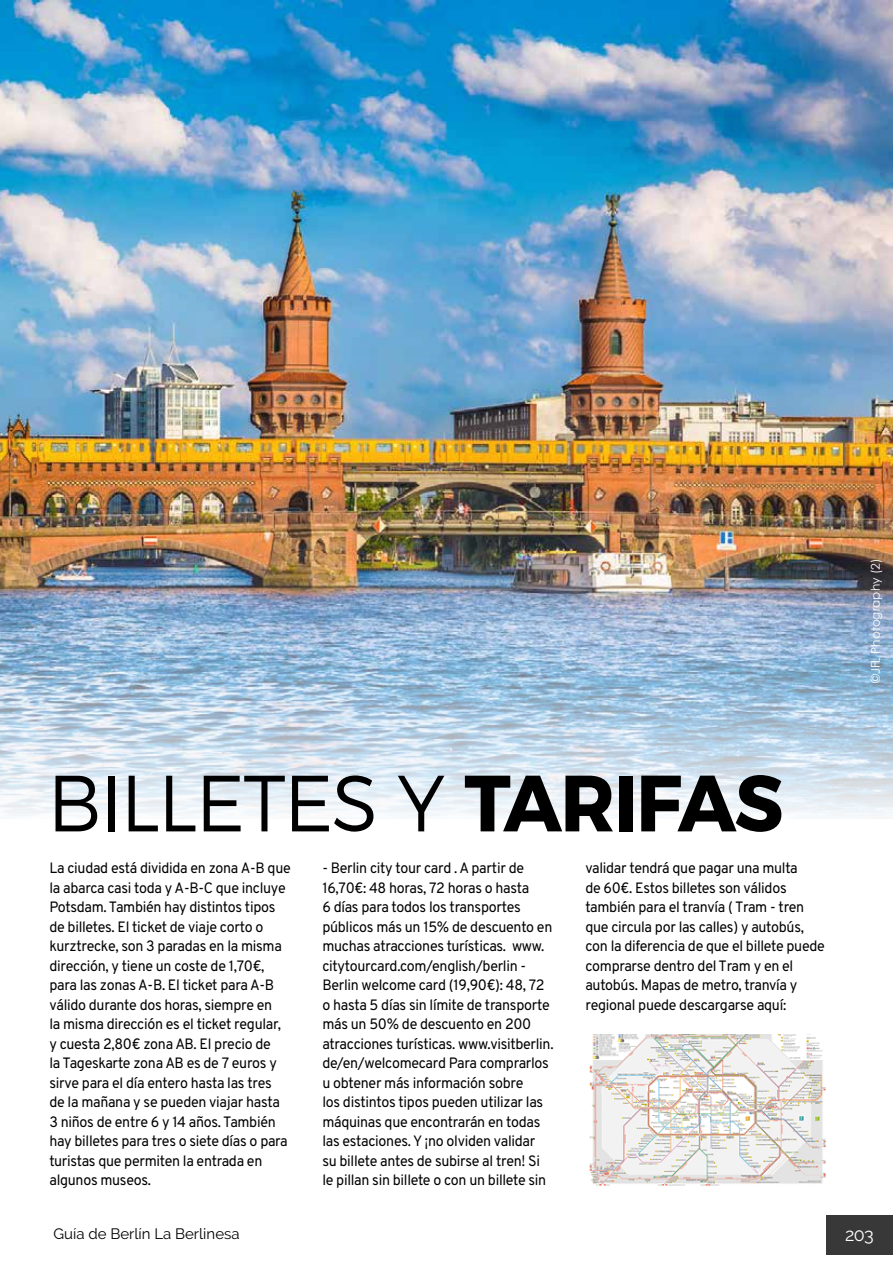
<style>
.page{position:relative;width:893px;height:1263px;background:#fff}
.page>*{position:absolute;margin:0;border:0;box-sizing:border-box;transform-origin:0 0}
.t1{font:300 79.5px "Montserrat";letter-spacing:-.02em;color:#000;scale:.95 1}
.t2{font:18px "Raleway";color:#fff}
.t3{font:15px/19.5px "Overpass";letter-spacing:-.02em;color:#000;scale:.95 1}
.t4{font:15px "Raleway";color:#000}
.t5{font:12px "Century Gothic";color:#fff}
.s1{font-weight:700}
</style>
<div class="page">
<div style="left:826px;top:1216px;width:67px;height:39px;background:#383839"></div>
<img style="left:0;top:0;width:893px;height:816px">
<img style="left:589px;top:1034px;width:236px;height:152px">
<h1 class="t1" style="left:48px;top:741px;width:776px">BILLETES Y <span class="s1">TARIFAS</span></h1>
<p class="t3" style="left:322px;top:858px;width:245px">- Berlin city tour card . A partir de 16,70€: 48 horas, 72 horas o hasta<br>6 días para todos los transportes públicos más un 15% de descuento en muchas atracciones turísticas. www. citytourcard.com/english/berlin - Berlin welcome card (19,90€): 48, 72 o hasta 5 días sin límite de transporte más un 50% de descuento en 200 atracciones turísticas. www.visitberlin. de/en/welcomecard Para comprarlos u obtener más información sobre<br>los distintos tipos pueden utilizar las máquinas que encontrarán en todas las estaciones. Y ¡no olviden validar<br>su billete antes de subirse al tren! Si le pillan sin billete o con un billete sin</p>
<p class="t3" style="left:585px;top:858px;width:253px">validar tendrá que pagar una multa<br>de 60€. Estos billetes son válidos también para el tranvía ( Tram - tren que circula por las calles) y autobús, con la diferencia de que el billete puede comprarse dentro del Tram y en el autobús. Mapas de metro, tranvía y regional puede descargarse aquí:</p>
<p class="t3" style="left:49px;top:858px;width:255px">La ciudad está dividida en zona A-B que la abarca casi toda y A-B-C que incluye Potsdam. También hay distintos tipos de billetes. El ticket de viaje corto o kurztrecke, son 3 paradas en la misma dirección, y tiene un coste de 1,70€, para las zonas A-B. El ticket para A-B válido durante dos horas, siempre en<br>la misma dirección es el ticket regular, y cuesta 2,80€ zona AB. El precio de<br>la Tageskarte zona AB es de 7 euros y sirve para el día entero hasta las tres de la mañana y se pueden viajar hasta 3 niños de entre 6 y 14 años. También hay billetes para tres o siete días o para turistas que permiten la entrada en algunos museos.</p>
<p class="t5" style="left:867px;top:683px;width:126px;rotate:-90deg">©JFL Photography (2)</p>
<p class="t4" style="left:54px;top:1225px;width:188px">Guía de Berlín La Berlinesa</p>
<p class="t2" style="left:845px;top:1225px;width:30px">203</p>
</div>
